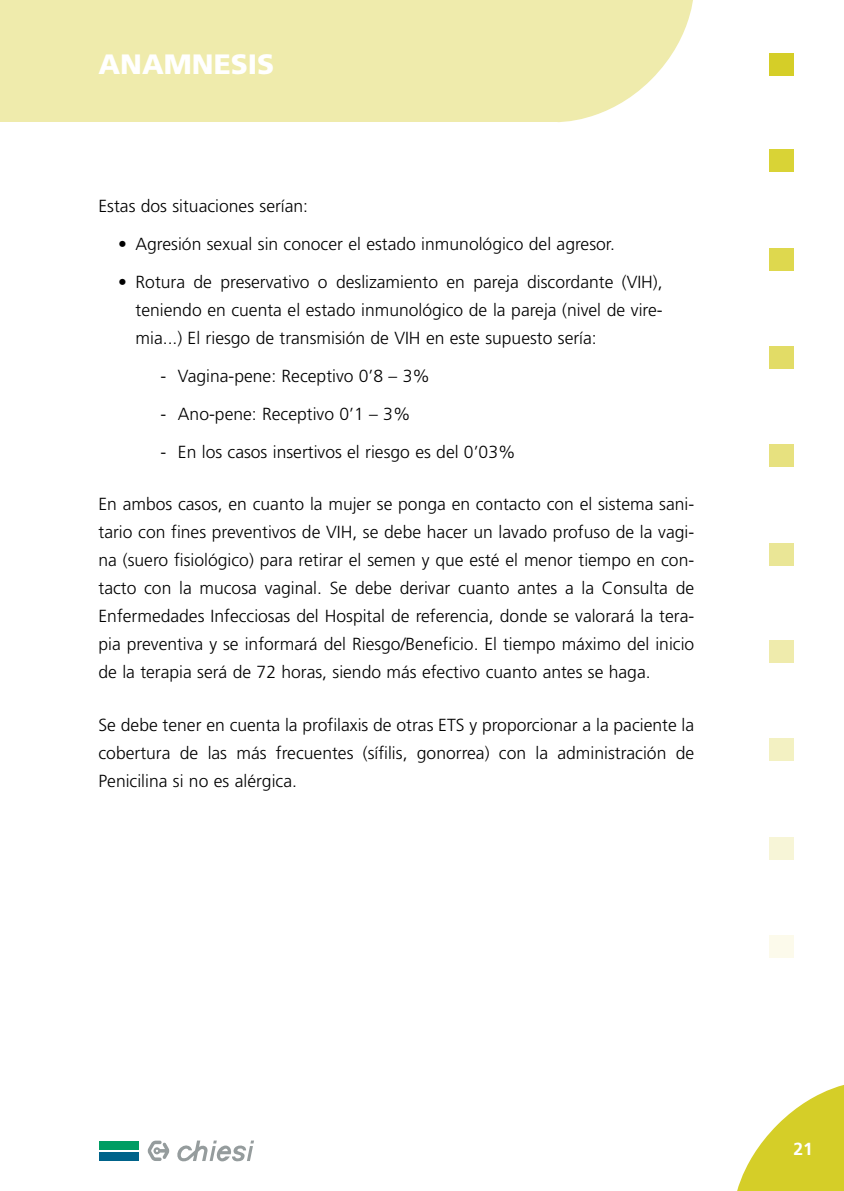
<style>
.page{position:relative;width:844px;height:1191px;background:#fff}
.page>*{position:absolute;margin:0;border:0;box-sizing:border-box;transform-origin:0 0}
.t1{font:900 28px "Frutiger";color:#fff}
.t2{font:300 17.5px/28px "Frutiger";color:#000;text-align:justify}
.t3{font:700 17.5px "Frutiger";color:#fff}
</style>
<div class="page">
<svg style="left:737px;top:1085px;width:106px;height:106px"></svg>
<div style="left:769px;top:640px;width:24px;height:23px;background:#efebac"></div>
<div style="left:769px;top:543px;width:24px;height:22px;background:#eae696"></div>
<div style="left:769px;top:444px;width:24px;height:23px;background:#e7e17f"></div>
<div style="left:769px;top:346px;width:24px;height:23px;background:#e2dc66"></div>
<div style="left:769px;top:248px;width:24px;height:23px;background:#ded84e"></div>
<div style="left:769px;top:149px;width:24px;height:23px;background:#d9d336"></div>
<div style="left:769px;top:53px;width:24px;height:23px;background:#d5ce28"></div>
<div style="left:769px;top:934px;width:24px;height:23px;background:#fcfaeb"></div>
<div style="left:769px;top:837px;width:24px;height:22px;background:#f7f5d7"></div>
<div style="left:769px;top:738px;width:24px;height:23px;background:#f3f1c2"></div>
<div style="left:0;top:0;width:557px;height:122px;background:#efebac"></div>
<svg style="left:557px;top:0;width:136px;height:123px"></svg>
<svg style="left:177px;top:1140px;width:77px;height:21px"></svg>
<svg style="left:148px;top:1140px;width:21px;height:21px"></svg>
<div style="left:99px;top:1141px;width:39px;height:8px;background:#009d63"></div>
<div style="left:99px;top:1152px;width:39px;height:8px;background:#00638a"></div>
<h1 class="t1" style="left:98px;top:53px;width:177px">ANAMNESIS</h1>
<p class="t2" style="left:98px;top:193px;width:211px">Estas dos situaciones serían:</p>
<p class="t2" style="left:118px;top:231px;width:498px">• Agresión sexual sin conocer el estado inmunológico del agresor.</p>
<p class="t2" style="left:135px;top:269px;width:528px;text-indent:-18px">• Rotura de preservativo o deslizamiento en pareja discordante (VIH), teniendo en cuenta el estado inmunológico de la pareja (nivel de vire&shy;mia...) El riesgo de transmisión de VIH en este supuesto sería:</p>
<p class="t2" style="left:160px;top:363px;width:271px">- Vagina-pene: Receptivo 0’8 – 3%</p>
<p class="t2" style="left:160px;top:401px;width:251px">- Ano-pene: Receptivo 0’1 – 3%</p>
<p class="t2" style="left:160px;top:439px;width:356px">- En los casos insertivos el riesgo es del 0’03%</p>
<p class="t2" style="left:98px;top:492px;width:597px">En ambos casos, en cuanto la mujer se ponga en contacto con el sistema sani&shy;tario con fines preventivos de VIH, se debe hacer un lavado profuso de la vagi&shy;na (suero fisiológico) para retirar el semen y que esté el menor tiempo en con&shy;tacto con la mucosa vaginal. Se debe derivar cuanto antes a la Consulta de Enfermedades Infecciosas del Hospital de referencia, donde se valorará la tera&shy;pia preventiva y se informará del Riesgo/Beneficio. El tiempo máximo del inicio de la terapia será de 72 horas, siendo más efectivo cuanto antes se haga.</p>
<p class="t2" style="left:98px;top:712px;width:597px">Se debe tener en cuenta la profilaxis de otras ETS y proporcionar a la paciente la cobertura de las más frecuentes (sífilis, gonorrea) con la administración de Penicilina si no es alérgica.</p>
<p class="t3" style="left:793px;top:1141px;width:21px">21</p>
</div>
